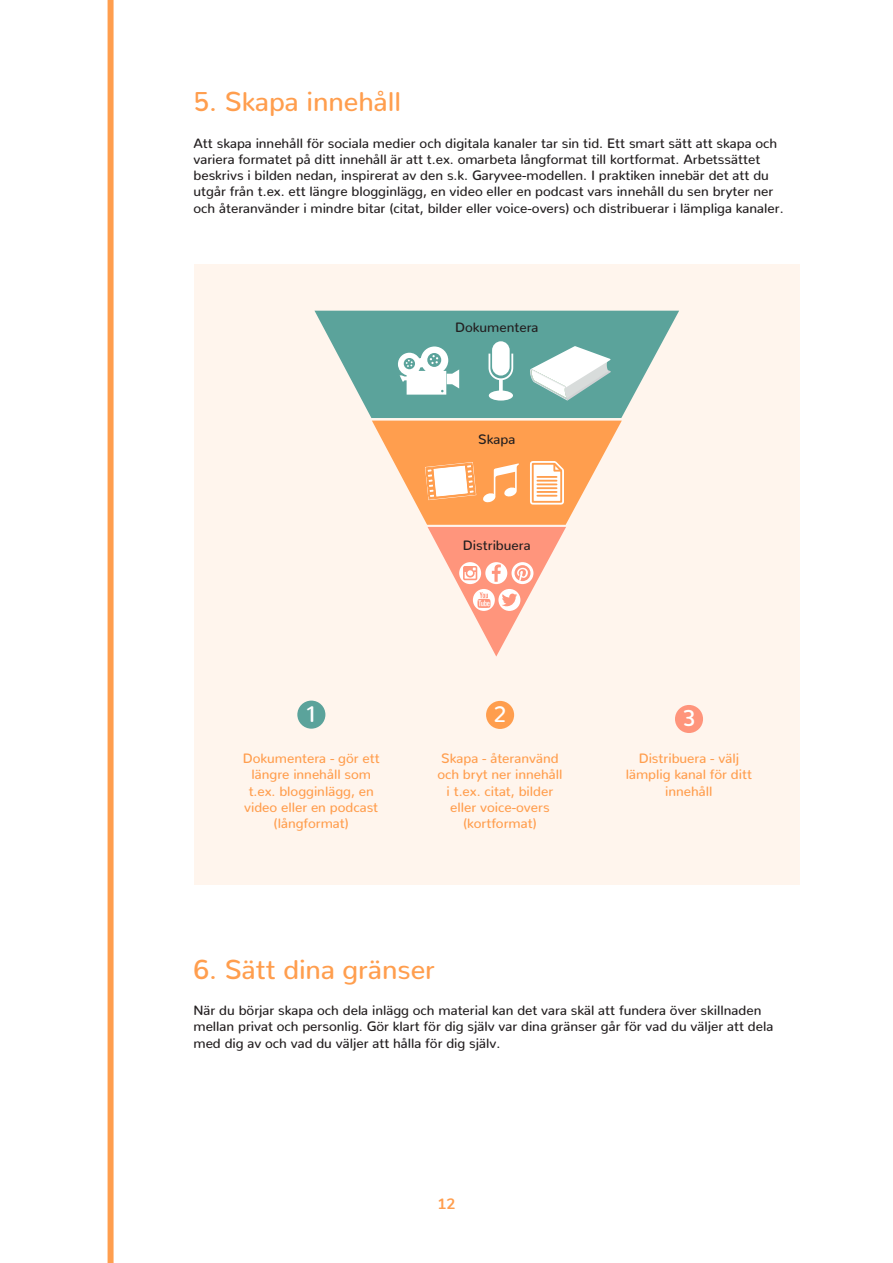
<style>
.page{position:relative;width:893px;height:1263px;background:#fff}
.page>*{position:absolute;margin:0;border:0;box-sizing:border-box;transform-origin:0 0}
.t1{font:500 27px "Nunito";color:#ff9e4e}
.t2{font:500 22.5px "Nunito";color:#fff}
.t3{font:700 15px "Nunito";color:#ff9e4e}
.t4{font:500 13.5px/16.2px "Nunito";color:#231f20}
.t5{font:500 13.5px/16.2px "Nunito";color:#ff9e4e;text-align:center}
</style>
<div class="page">
<div style="left:194px;top:264px;width:605px;height:620px;background:#fff5ed"></div>
<div style="left:108px;top:0;width:6px;height:1263px;background:#ff9e4e"></div>
<svg style="left:314px;top:311px;width:365px;height:345px"></svg>
<div style="left:297px;top:701px;width:28px;height:28px;background:#5ba39b;border-radius:50%"></div>
<div style="left:486px;top:701px;width:28px;height:28px;background:#ff9e4e;border-radius:50%"></div>
<div style="left:675px;top:705px;width:28px;height:28px;background:#ff957c;border-radius:50%"></div>
<p class="t1" style="left:193px;top:78px;width:209px">5. Skapa innehåll</p>
<p class="t4" style="left:193px;top:133px;width:592px">Att skapa innehåll för sociala medier och digitala kanaler tar sin tid. Ett smart sätt att skapa och variera formatet på ditt innehåll är att t.ex. omarbeta långformat till kortformat. Arbetssättet beskrivs i bilden nedan, inspirerat av den s.k. Garyvee-modellen. I praktiken innebär det att du utgår från t.ex. ett längre blogginlägg, en video eller en podcast vars innehåll du sen bryter ner och återanvänder i mindre bitar (citat, bilder eller voice-overs) och distribuerar i lämpliga kanaler.</p>
<p class="t4" style="left:455px;top:318px;width:85px">Dokumentera</p>
<p class="t4" style="left:478px;top:430px;width:39px">Skapa</p>
<p class="t4" style="left:463px;top:536px;width:69px">Distribuera</p>
<p class="t2" style="left:305px;top:694px;width:15px">1</p>
<p class="t2" style="left:493px;top:694px;width:15px">2</p>
<p class="t5" style="left:437px;top:749px;width:127px">Skapa - återanvänd och bryt ner innehåll i t.ex. citat, bilder eller voice-overs (kortformat)</p>
<p class="t5" style="left:243px;top:749px;width:139px">Dokumentera - gör ett längre innehåll som t.ex. blogginlägg, en video eller en podcast (långformat)</p>
<p class="t1" style="left:193px;top:945px;width:243px">6. Sätt dina gränser</p>
<p class="t2" style="left:682px;top:699px;width:15px">3</p>
<p class="t5" style="left:626px;top:749px;width:128px">Distribuera - välj lämplig kanal för ditt innehåll</p>
<p class="t4" style="left:193px;top:1001px;width:581px">När du börjar skapa och dela inlägg och material kan det vara skäl att fundera över skillnaden mellan privat och personlig. Gör klart för dig själv var dina gränser går för vad du väljer att dela med dig av och vad du väljer att hålla för dig själv.</p>
<p class="t3" style="left:437px;top:1193px;width:20px">12</p>
</div>
